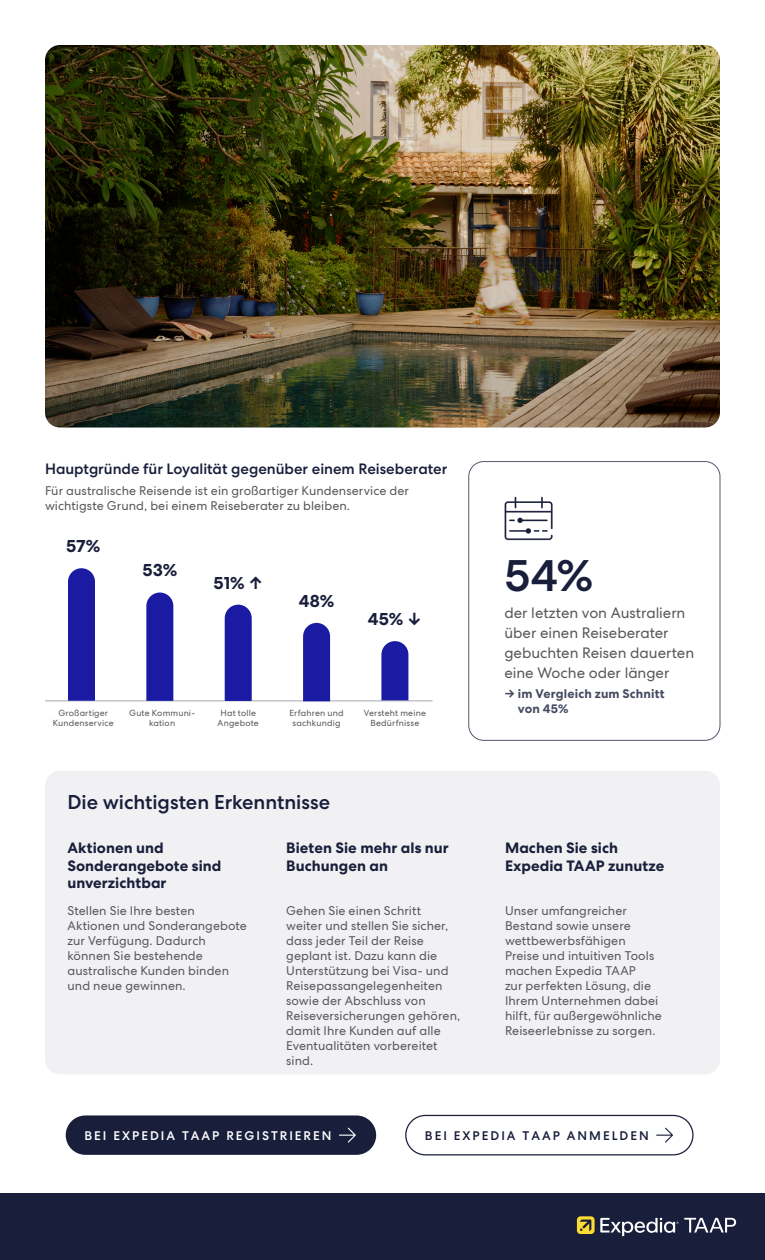
<style>
.page{position:relative;width:765px;height:1260px;background:#fff}
.page>*{position:absolute;margin:0;border:0;box-sizing:border-box;transform-origin:0 0}
.t1{font:500 45px "Centra No 2";color:#191e3b}
.t2{font:500 20px "Centra No 2";letter-spacing:-.005em;color:#191e3b}
.t3{font:700 17.5px "Centra No 2";letter-spacing:.01em;color:#191e3b}
.P2_H3{font:700 15px/17.5px "Centra No 2";letter-spacing:.005em;color:#191e3b}
.P2_info_text{font:15px/20px "Centra No 2";color:#57585a}
.P1_Grey_H2{font:500 15px "Centra No 2";color:#191e3b}
.t4{font:12.5px/15px "Centra No 2";letter-spacing:.005em;color:#57585a}
.P2_versus{font:700 12.5px/15px "Centra No 2";letter-spacing:.01em;color:#474b62}
.t5{font:500 12.5px "Centra No 2";letter-spacing:.16em;color:#fff}
.t6{font:500 12.5px "Centra No 2";letter-spacing:.16em;color:#191e3b}
.p2_Graph_callout{font:8.75px/10px "Centra No 2";letter-spacing:.02em;color:#57585a;text-align:center}
</style>
<div class="page">
<div style="left:0;top:1193px;width:765px;height:67px;background:#191e3b"></div>
<svg style="left:600px;top:1218px;width:136px;height:18px"></svg>
<svg style="left:577px;top:1216px;width:18px;height:18px"></svg>
<svg style="left:580px;top:1220px;width:11px;height:11px"></svg>
<hr style="left:45px;top:700px;width:388px;height:1px;background:#babcc4">
<div style="left:45px;top:771px;width:675px;height:303px;background:#f1f1f3;border-radius:15px"></div>
<div style="left:66px;top:1115px;width:310px;height:40px;background:#191e3b;border-radius:20px"></div>
<svg style="left:339px;top:1128px;width:17px;height:15px"></svg>
<svg style="left:656px;top:1128px;width:17px;height:15px"></svg>
<div style="left:405px;top:1115px;width:289px;height:40px;border:1px solid #191e3b;border-radius:20px"></div>
<div style="left:468px;top:461px;width:252px;height:280px;border:1px solid #191e3b;border-radius:15px"></div>
<img style="left:504px;top:496px;width:49px;height:45px">
<img style="left:45px;top:45px;width:675px;height:383px">
<div style="left:68px;top:568px;width:27px;height:133px;background:#1a1aa3"></div>
<svg style="left:146px;top:593px;width:27px;height:108px"></svg>
<div style="left:225px;top:605px;width:27px;height:96px;background:#1a1aa3"></div>
<svg style="left:303px;top:623px;width:27px;height:78px"></svg>
<svg style="left:381px;top:641px;width:27px;height:59px"></svg>
<p class="P1_Grey_H2" style="left:45px;top:460px;width:404px">Hauptgründe für Loyalität gegenüber einem Reiseberater</p>
<p class="t4" style="left:45px;top:483px;width:366px">Für australische Reisende ist ein großartiger Kundenservice der wichtigste Grund, bei einem Reiseberater zu bleiben.</p>
<p class="t3" style="left:66px;top:536px;width:36px">57%</p>
<p class="t3" style="left:142px;top:559px;width:36px">53%</p>
<p class="t3" style="left:214px;top:572px;width:51px">51% ↑</p>
<p class="t3" style="left:299px;top:591px;width:37px">48%</p>
<p class="t3" style="left:368px;top:609px;width:55px">45% ↓</p>
<p class="p2_Graph_callout" style="left:53px;top:708px;width:62px">Großartiger<br>Kundenservice</p>
<p class="p2_Graph_callout" style="left:129px;top:708px;width:67px">Gute Kommuni&shy;kation</p>
<p class="p2_Graph_callout" style="left:218px;top:708px;width:43px">Hat tolle<br>Angebote</p>
<p class="p2_Graph_callout" style="left:289px;top:708px;width:56px">Erfahren und sachkundig</p>
<p class="p2_Graph_callout" style="left:364px;top:708px;width:64px">Versteht meine<br>Bedürfnisse</p>
<p class="t2" style="left:68px;top:790px;width:264px">Die wichtigsten Erkenntnisse</p>
<p class="P2_H3" style="left:68px;top:840px;width:155px">Aktionen und<br>Sonderangebote sind unverzichtbar</p>
<p class="t4" style="left:68px;top:903px;width:181px">Stellen Sie Ihre besten<br>Aktionen und Sonderangebote zur Verfügung. Dadurch können Sie bestehende australische Kunden binden und neue gewinnen.</p>
<p class="P2_H3" style="left:286px;top:840px;width:164px">Bieten Sie mehr als nur<br>Buchungen an</p>
<p class="t4" style="left:286px;top:903px;width:176px">Gehen Sie einen Schritt weiter und stellen Sie sicher, dass jeder Teil der Reise geplant ist. Dazu kann die<br>Unterstützung bei Visa- und<br>Reisepassangelegenheiten sowie der Abschluss von<br>Reiseversicherungen gehören, damit Ihre Kunden auf alle<br>Eventualitäten vorbereitet sind.</p>
<p class="t1" style="left:504px;top:550px;width:91px">54%</p>
<p class="P2_info_text" style="left:504px;top:602px;width:191px">der letzten von Australiern über einen Reiseberater gebuchten Reisen dauerten eine Woche oder länger</p>
<p class="P2_versus" style="left:518px;top:687px;width:148px;text-indent:-14px">→ im Vergleich zum Schnitt von 45%</p>
<p class="P2_H3" style="left:505px;top:840px;width:161px">Machen Sie sich<br>Expedia TAAP zunutze</p>
<p class="t4" style="left:505px;top:903px;width:158px">Unser umfangreicher<br>Bestand sowie unsere wettbewerbsfähigen<br>Preise und intuitiven Tools machen Expedia TAAP<br>zur perfekten Lösung, die<br>Ihrem Unternehmen dabei hilft, für außergewöhnliche<br>Reiseerlebnisse zu sorgen.</p>
<p class="t5" style="left:84px;top:1128px;width:249px">BEI EXPEDIA TAAP REGISTRIEREN</p>
<p class="t6" style="left:425px;top:1128px;width:225px">BEI EXPEDIA TAAP ANMELDEN</p>
</div>
